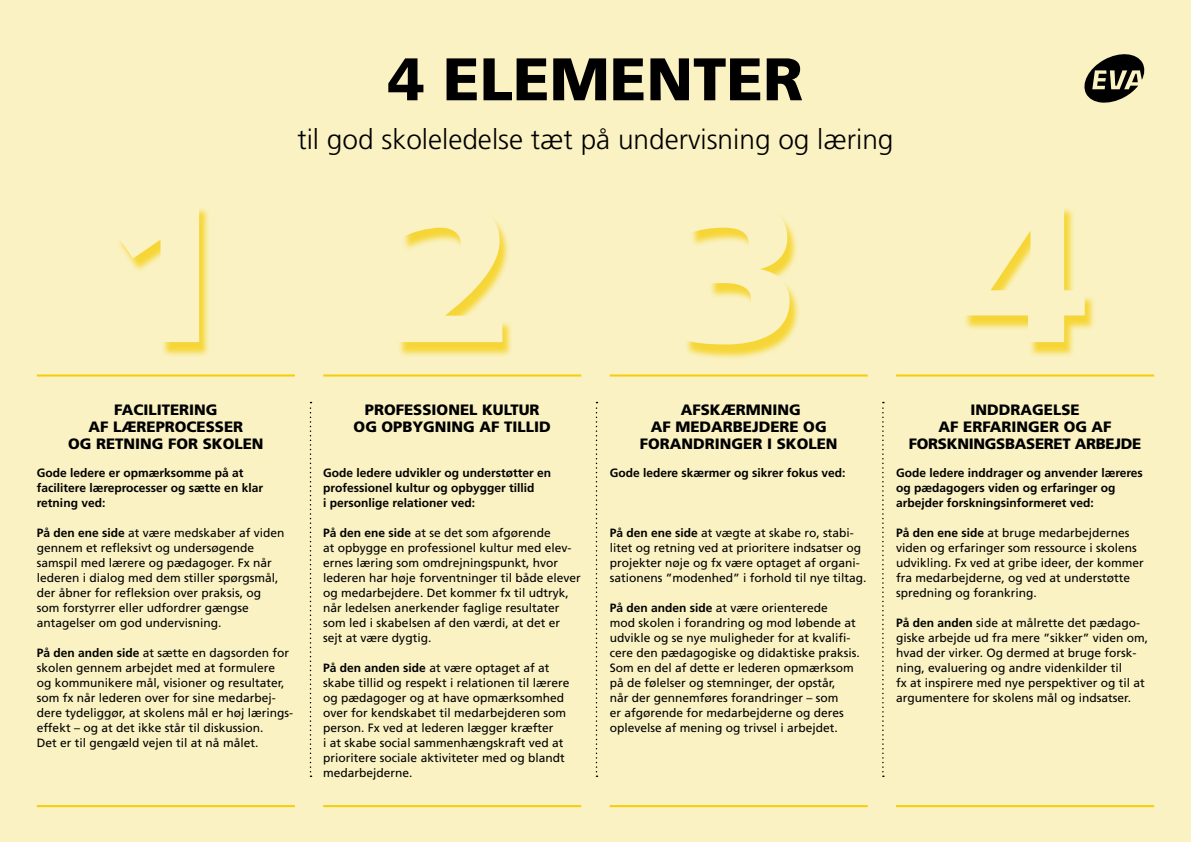
<style>
.page{position:relative;width:1191px;height:842px;background:#faf2c2}
.page>*{position:absolute;margin:0;border:0;box-sizing:border-box;transform-origin:0 0}
.t1{font:900 200px "Frutiger LT Std";color:#faf2c2;scale:1.04 1}
.t2{font:900 60px "Frutiger LT Std";color:#000}
.t3{font:300 28px "Frutiger LT Std";color:#000}
.t4{font:900 15px/17px "Frutiger LT Std";color:#000;text-align:center}
.t5{font:900 15px/17px "Frutiger LT Std";letter-spacing:-.02em;color:#000;text-align:center}
.t6{font:12px/15px "Frutiger LT Std";color:#000}
.t7{font:700 12px/15px "Frutiger LT Std";color:#000}
.s1{font-weight:700}
</style>
<div class="page">
<div style="left:116px;top:207px;width:94px;height:150px;background:#f5cd08;opacity:.75"></div>
<div style="left:397px;top:204px;width:117px;height:153px;background:#f5cd08;opacity:.75"></div>
<div style="left:684px;top:204px;width:117px;height:156px;background:#f5cd08;opacity:.75"></div>
<div style="left:963px;top:207px;width:133px;height:150px;background:#f5cd08;opacity:.75"></div>
<hr style="left:37px;top:374px;width:258px;height:2px;background:#f5cd08">
<hr style="left:37px;top:805px;width:258px;height:2px;background:#f5cd08">
<hr style="left:323px;top:374px;width:258px;height:2px;background:#f5cd08">
<hr style="left:323px;top:805px;width:258px;height:2px;background:#f5cd08">
<hr style="left:609px;top:374px;width:258px;height:2px;background:#f5cd08">
<hr style="left:609px;top:805px;width:258px;height:2px;background:#f5cd08">
<hr style="left:896px;top:374px;width:258px;height:2px;background:#f5cd08">
<hr style="left:896px;top:805px;width:258px;height:2px;background:#f5cd08">
<svg style="left:310px;top:402px;width:1px;height:375px"></svg>
<svg style="left:596px;top:402px;width:1px;height:375px"></svg>
<svg style="left:882px;top:402px;width:2px;height:375px"></svg>
<svg style="left:1084px;top:54px;width:60px;height:49px"></svg>
<p class="t2" style="left:388px;top:43px;width:417px">4 ELEMENTER</p>
<p class="t3" style="left:297px;top:124px;width:597px">til god skoleledelse tæt på undervisning og læring</p>
<p class="t1" style="left:102px;top:151px;width:124px">1</p>
<p class="t1" style="left:389px;top:151px;width:124px">2</p>
<p class="t1" style="left:675px;top:151px;width:124px">3</p>
<p class="t1" style="left:961px;top:151px;width:124px">4</p>
<p class="t4" style="left:68px;top:401px;width:197px">FACILITERING<br>AF LÆREPROCESSER<br>OG RETNING FOR SKOLEN</p>
<p class="t7" style="left:37px;top:466px;width:228px">Gode ledere er opmærksomme på at facilitere læreprocesser og sætte en klar retning ved:</p>
<p class="t6" style="left:37px;top:526px;width:249px"><span class="s1">På den ene side</span> at være medskaber af viden gennem et refleksivt og undersøgende samspil med lærere og pædagoger. Fx når lederen i dialog med dem stiller spørgsmål, der åbner for refleksion over praksis, og som forstyrrer eller udfordrer gængse antagelser om god undervisning.</p>
<p class="t6" style="left:37px;top:646px;width:258px"><span class="s1">På den anden side</span> at sætte en dagsorden for skolen gennem arbejdet med at formulere<br>og kommunikere mål, visioner og resultater, som fx når lederen over for sine medarbej&shy;dere tydeliggør, at skolens mål er høj lærings&shy;effekt – og at det ikke står til diskussion.<br>Det er til gengæld vejen til at nå målet.</p>
<p class="t4" style="left:354px;top:401px;width:199px">PROFESSIONEL KULTUR<br>OG OPBYGNING AF TILLID</p>
<p class="t7" style="left:323px;top:466px;width:229px">Gode ledere udvikler og understøtter en professionel kultur og opbygger tillid<br>i personlige relationer ved:</p>
<p class="t6" style="left:323px;top:526px;width:259px"><span class="s1">På den ene side</span> at se det som afgørende<br>at opbygge en professionel kultur med elev&shy;ernes læring som omdrejningspunkt, hvor lederen har høje forventninger til både elever og medarbejdere. Det kommer fx til udtryk, når ledelsen anerkender faglige resultater som led i skabelsen af den værdi, at det er sejt at være dygtig.</p>
<p class="t6" style="left:323px;top:661px;width:248px"><span class="s1">På den anden side</span> at være optaget af at skabe tillid og respekt i relationen til lærere og pædagoger og at have opmærksomhed over for kendskabet til medarbejderen som person. Fx ved at lederen lægger kræfter<br>i at skabe social sammenhængskraft ved at prioritere sociale aktiviteter med og blandt medarbejderne.</p>
<p class="t4" style="left:640px;top:401px;width:199px">AFSKÆRMNING<br>AF MEDARBEJDERE OG<br>FORANDRINGER I SKOLEN</p>
<p class="t7" style="left:609px;top:466px;width:237px">Gode ledere skærmer og sikrer fokus ved:</p>
<p class="t6" style="left:609px;top:526px;width:258px"><span class="s1">På den ene side</span> at vægte at skabe ro, stabi&shy;litet og retning ved at prioritere indsatser og projekter nøje og fx være optaget af organi&shy;sationens ”modenhed” i forhold til nye tiltag.</p>
<p class="t6" style="left:609px;top:601px;width:252px"><span class="s1">På den anden side</span> at være orienterede<br>mod skolen i forandring og mod løbende at udvikle og se nye muligheder for at kvalifi&shy;cere den pædagogiske og didaktiske praksis.<br>Som en del af dette er lederen opmærksom på de følelser og stemninger, der opstår,<br>når der gennemføres forandringer – som<br>er afgørende for medarbejderne og deres oplevelse af mening og trivsel i arbejdet.</p>
<p class="t5" style="left:909px;top:401px;width:234px">INDDRAGELSE<br>AF ERFARINGER OG AF<br>FORSKNINGSBASERET ARBEJDE</p>
<p class="t7" style="left:896px;top:466px;width:248px">Gode ledere inddrager og anvender læreres og pædagogers viden og erfaringer og arbejder forskningsinformeret ved:</p>
<p class="t6" style="left:896px;top:526px;width:249px"><span class="s1">På den ene side</span> at bruge medarbejdernes viden og erfaringer som ressource i skolens udvikling. Fx ved at gribe ideer, der kommer fra medarbejderne, og ved at understøtte spredning og forankring.</p>
<p class="t6" style="left:896px;top:616px;width:254px"><span class="s1">På den anden</span> side at målrette det pædago&shy;giske arbejde ud fra mere ”sikker” viden om, hvad der virker. Og dermed at bruge forsk&shy;ning, evaluering og andre videnkilder til<br>fx at inspirere med nye perspektiver og til at argumentere for skolens mål og indsatser.</p>
</div>
